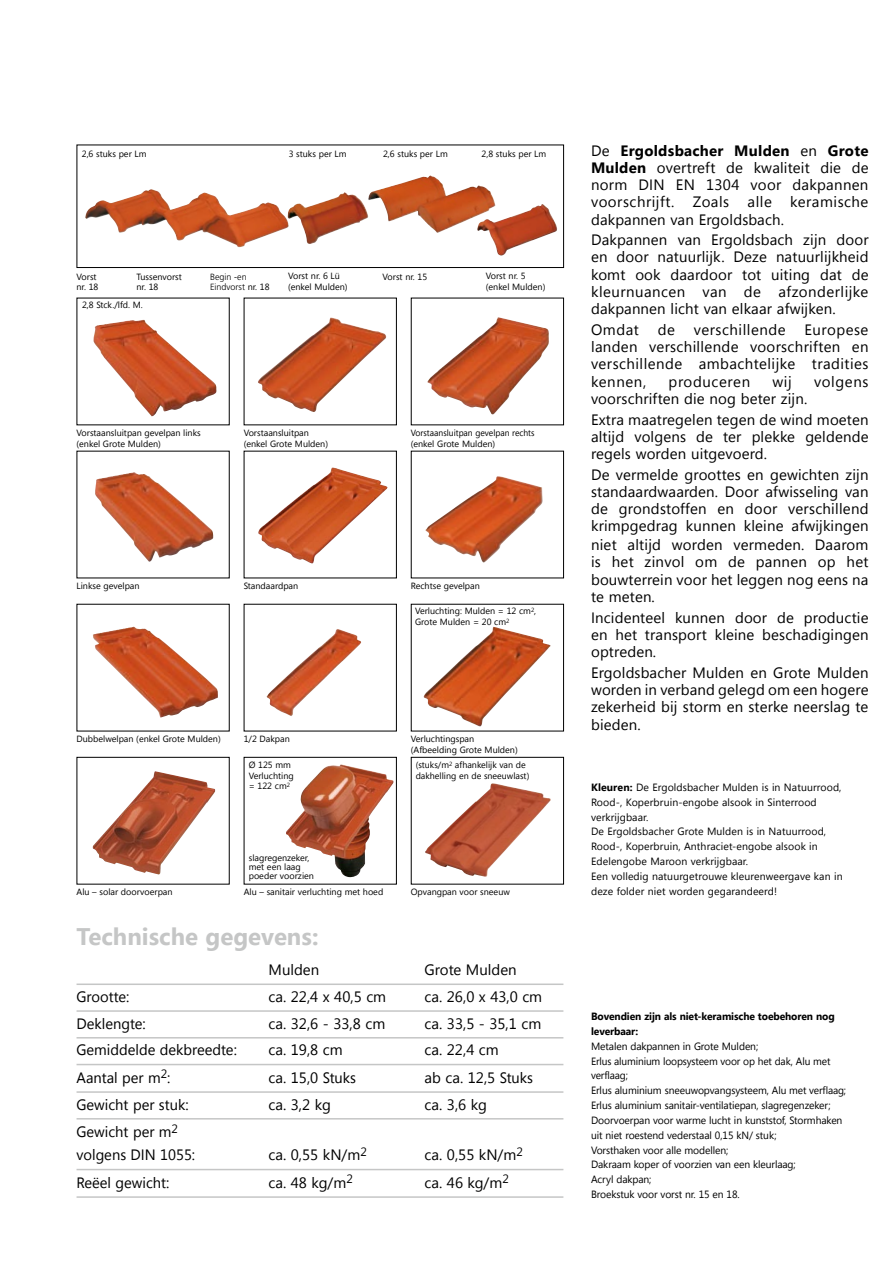
<style>
.page{position:relative;width:893px;height:1263px;background:#fff}
.page>*{position:absolute;margin:0;border:0;box-sizing:border-box;transform-origin:0 0}
.t1{font:700 24px "Segoe UI";color:#c5c6c6}
.t2{font:15px/17.2px "Segoe UI";letter-spacing:.01em;color:#000;text-align:justify}
.t3{font:15px "Segoe UI";letter-spacing:.04em;color:#000}
.t4{font:15px "Segoe UI";letter-spacing:.035em;color:#000}
.t5{font:10.5px/14.9px "Segoe UI";letter-spacing:-.01em;color:#000}
.t6{font:10.5px/14.9px "Segoe UI";letter-spacing:.01em;color:#000}
.t7{font:700 10.5px/14.9px "Segoe UI";letter-spacing:-.01em;color:#000}
.t8{font:9px/10.8px "Segoe UI";color:#000}
.t9{font:9px/10.8px "Segoe UI";color:#000;scale:.95 1}
.t10{font:300 9px "Frutiger LT";color:#000}
.s1{font-family:"Segoe UI";font-weight:400}
.s2{font-weight:700}
</style>
<div class="page">
<hr style="left:77px;top:983px;width:486px;height:2px;background:#c5c6c6">
<hr style="left:77px;top:1010px;width:486px;height:2px;background:#c5c6c6">
<hr style="left:77px;top:1037px;width:486px;height:1px;background:#c5c6c6">
<hr style="left:77px;top:1064px;width:486px;height:1px;background:#c5c6c6">
<hr style="left:77px;top:1091px;width:486px;height:2px;background:#c5c6c6">
<hr style="left:77px;top:1118px;width:486px;height:1px;background:#c5c6c6">
<hr style="left:77px;top:1169px;width:486px;height:1px;background:#c5c6c6">
<hr style="left:77px;top:1196px;width:486px;height:2px;background:#c5c6c6">
<div style="left:77px;top:145px;width:487px;height:123px;border:1px solid #000"></div>
<div style="left:244px;top:757px;width:153px;height:127px;border:1px solid #000"></div>
<div style="left:411px;top:757px;width:153px;height:127px;border:1px solid #000"></div>
<img style="left:93px;top:627px;width:125px;height:91px">
<img style="left:267px;top:629px;width:94px;height:87px">
<img style="left:424px;top:627px;width:127px;height:99px">
<img style="left:427px;top:317px;width:122px;height:98px">
<img style="left:93px;top:771px;width:122px;height:103px">
<img style="left:85px;top:189px;width:202px;height:59px">
<img style="left:287px;top:192px;width:81px;height:52px">
<img style="left:368px;top:175px;width:127px;height:58px">
<img style="left:425px;top:783px;width:126px;height:94px">
<img style="left:286px;top:764px;width:108px;height:113px">
<img style="left:477px;top:204px;width:80px;height:52px">
<img style="left:258px;top:317px;width:128px;height:95px">
<img style="left:93px;top:320px;width:124px;height:96px">
<img style="left:95px;top:472px;width:119px;height:90px">
<img style="left:425px;top:476px;width:118px;height:87px">
<img style="left:258px;top:467px;width:130px;height:97px">
<p class="t8" style="left:82px;top:148px;width:66px">2,6 stuks per Lm</p>
<p class="t8" style="left:289px;top:148px;width:59px">3 stuks per Lm</p>
<p class="t8" style="left:383px;top:148px;width:66px">2,6 stuks per Lm</p>
<p class="t8" style="left:482px;top:148px;width:66px">2,8 stuks per Lm</p>
<p class="t8" style="left:77px;top:271px;width:22px">Vorst</p>
<p class="t8" style="left:137px;top:271px;width:47px">Tussenvorst</p>
<p class="t10" style="left:210px;top:271px;width:38px">Begin -en</p>
<p class="t8" style="left:77px;top:282px;width:23px">nr. 18</p>
<p class="t8" style="left:137px;top:282px;width:23px">nr. 18</p>
<p class="t10" style="left:210px;top:282px;width:61px">Eindvorst <span class="s1">nr. 18</span></p>
<p class="t8" style="left:82px;top:300px;width:62px">2,8 Stck./lfd. M.</p>
<p class="t8" style="left:288px;top:271px;width:61px">Vorst nr. 6 Lü (enkel Mulden)</p>
<p class="t8" style="left:383px;top:271px;width:46px">Vorst nr. 15</p>
<p class="t8" style="left:486px;top:271px;width:61px">Vorst nr. 5 (enkel Mulden)</p>
<p class="t8" style="left:77px;top:427px;width:126px">Vorstaansluitpan gevelpan links (enkel Grote Mulden)</p>
<p class="t8" style="left:244px;top:427px;width:86px">Vorstaansluitpan (enkel Grote Mulden)</p>
<p class="t9" style="left:411px;top:427px;width:132px">Vorstaansluitpan gevelpan rechts (enkel Grote Mulden)</p>
<p class="t8" style="left:77px;top:580px;width:64px">Linkse gevelpan</p>
<p class="t8" style="left:244px;top:580px;width:56px">Standaardpan</p>
<p class="t8" style="left:411px;top:580px;width:70px">Rechtse gevelpan</p>
<p class="t8" style="left:415px;top:605px;width:123px">Verluchting: Mulden = 12 cm<sup>2</sup>,<br>Grote Mulden = 20 cm<sup>2</sup></p>
<p class="t8" style="left:77px;top:733px;width:146px">Dubbelwelpan (enkel Grote Mulden)</p>
<p class="t8" style="left:411px;top:733px;width:108px">Verluchtingspan (Afbeelding Grote Mulden)</p>
<p class="t8" style="left:244px;top:733px;width:48px">1/2 Dakpan</p>
<p class="t8" style="left:249px;top:759px;width:47px">Ø 125 mm<br>Verluchting = 122 cm<sup>2</sup></p>
<p class="t8" style="left:249px;top:853px;width:67px;line-height:9px">slagregenzeker, met een laag poeder voorzien</p>
<p class="t8" style="left:416px;top:759px;width:115px">(stuks/m<sup>2</sup> afhankelijk van de dakhelling en de sneeuwlast)</p>
<p class="t8" style="left:77px;top:886px;width:97px">Alu – solar doorvoerpan</p>
<p class="t8" style="left:244px;top:886px;width:141px">Alu – sanitair verluchting met hoed</p>
<p class="t8" style="left:411px;top:886px;width:101px">Opvangpan voor sneeuw</p>
<h1 class="t1" style="left:77px;top:920px;width:244px">Technische gegevens:</h1>
<p class="t2" style="left:269px;top:961px;width:52px">Mulden</p>
<p class="t2" style="left:425px;top:961px;width:94px">Grote Mulden</p>
<p class="t2" style="left:77px;top:987px;width:55px">Grootte:</p>
<p class="t2" style="left:269px;top:987px;width:119px">ca. 22,4 x 40,5 cm</p>
<p class="t2" style="left:425px;top:987px;width:119px">ca. 26,0 x 43,0 cm</p>
<p class="t2" style="left:77px;top:1014px;width:71px">Deklengte:</p>
<p class="t2" style="left:269px;top:1014px;width:118px">ca. 32,6 - 33,8 cm</p>
<p class="t2" style="left:425px;top:1014px;width:118px">ca. 33,5 - 35,1 cm</p>
<p class="t2" style="left:77px;top:1041px;width:162px">Gemiddelde dekbreedte:</p>
<p class="t2" style="left:269px;top:1041px;width:76px">ca. 19,8 cm</p>
<p class="t2" style="left:425px;top:1041px;width:76px">ca. 22,4 cm</p>
<p class="t2" style="left:77px;top:1068px;width:95px">Aantal per m<sup>2</sup>:</p>
<p class="t2" style="left:269px;top:1068px;width:89px">ca. 15,0 Stuks</p>
<p class="t2" style="left:425px;top:1068px;width:110px">ab ca. 12,5 Stuks</p>
<p class="t2" style="left:77px;top:1095px;width:114px">Gewicht per stuk:</p>
<p class="t2" style="left:269px;top:1095px;width:64px">ca. 3,2 kg</p>
<p class="t2" style="left:425px;top:1095px;width:64px">ca. 3,6 kg</p>
<p class="t2" style="left:77px;top:1120px;width:120px;line-height:23.2px">Gewicht per m<sup>2 </sup>volgens DIN 1055:</p>
<p class="t2" style="left:269px;top:1146px;width:100px">ca. 0,55 kN/m<sup>2</sup></p>
<p class="t2" style="left:425px;top:1146px;width:100px">ca. 0,55 kN/m<sup>2</sup></p>
<p class="t2" style="left:77px;top:1173px;width:94px">Reëel gewicht:</p>
<p class="t2" style="left:269px;top:1173px;width:86px">ca. 48 kg/m<sup>2</sup></p>
<p class="t2" style="left:425px;top:1173px;width:86px">ca. 46 kg/m<sup>2</sup></p>
<p class="t2" style="left:591px;top:141px;width:279px">De <span class="s2">Ergoldsbacher Mulden</span> en <span class="s2">Grote Mulden</span> overtreft de kwaliteit die de norm DIN EN 1304 voor dakpannen voorschrijft. Zoals alle keramische dakpannen van Ergoldsbach.</p>
<p class="t2" style="left:591px;top:231px;width:279px">Dakpannen van Ergoldsbach zijn door en door natuurlijk. Deze natuurlijkheid komt ook daardoor tot uiting dat de kleurnuancen van de afzonderlijke dakpannen licht van elkaar afwijken.</p>
<p class="t2" style="left:591px;top:320px;width:49px">Omdat</p>
<p class="t2" style="left:658px;top:320px;width:19px">de</p>
<p class="t4" style="left:694px;top:319px;width:93px">verschillende</p>
<p class="t2" style="left:591px;top:320px;width:279px;text-indent:213px">Europese landen verschillende voorschriften en verschillende ambachtelijke tradities kennen,</p>
<p class="t3" style="left:669px;top:371px;width:83px">produceren</p>
<p class="t2" style="left:772px;top:372px;width:21px">wij</p>
<p class="t3" style="left:814px;top:371px;width:56px">volgens</p>
<p class="t2" style="left:591px;top:388px;width:279px;line-height:20.7px">voorschriften die nog beter zijn.<br>Extra maatregelen tegen de wind moeten</p>
<p class="t2" style="left:591px;top:427px;width:279px">altijd volgens de ter plekke geldende regels worden uitgevoerd.</p>
<p class="t2" style="left:591px;top:465px;width:279px">De vermelde groottes en gewichten zijn standaardwaarden. Door afwisseling van de grondstoffen en door verschillend krimpgedrag kunnen kleine afwijkingen</p>
<p class="t2" style="left:591px;top:536px;width:279px">niet altijd worden vermeden. Daarom is het zinvol om de pannen op het bouwterrein voor het leggen nog eens na te meten.</p>
<p class="t2" style="left:591px;top:608px;width:279px">Incidenteel kunnen door de productie en het transport kleine beschadigingen optreden.</p>
<p class="t2" style="left:591px;top:663px;width:279px">Ergoldsbacher Mulden en Grote Mulden worden in verband gelegd om een hogere zekerheid bij storm en sterke neerslag te bieden.</p>
<p class="t6" style="left:591px;top:779px;width:253px"><span class="s2">Kleuren:</span> De Ergoldsbacher Mulden is in Natuurrood, Rood-, Koperbruin-engobe alsook in Sinterrood verkrijgbaar.<br>De Ergoldsbacher Grote Mulden is in Natuurrood, Rood-, Koperbruin, Anthraciet-engobe alsook in Edelengobe Maroon verkrijgbaar.<br>Een volledig natuurgetrouwe kleurenweergave kan in deze folder niet worden gegarandeerd!</p>
<p class="t7" style="left:591px;top:1008px;width:245px">Bovendien zijn als niet-keramische toebehoren nog leverbaar:</p>
<p class="t5" style="left:591px;top:1038px;width:257px">Metalen dakpannen in Grote Mulden;<br>Erlus aluminium loopsysteem voor op het dak, Alu met verflaag;<br>Erlus aluminium sneeuwopvangsysteem, Alu met verflaag; Erlus aluminium sanitair-ventilatiepan, slagregenzeker; Doorvoerpan voor warme lucht in kunststof, Stormhaken uit niet roestend vederstaal 0,15 kN/ stuk;<br>Vorsthaken voor alle modellen;<br>Dakraam koper of voorzien van een kleurlaag;<br>Acryl dakpan;<br>Broekstuk voor vorst nr. 15 en 18.</p>
</div>
